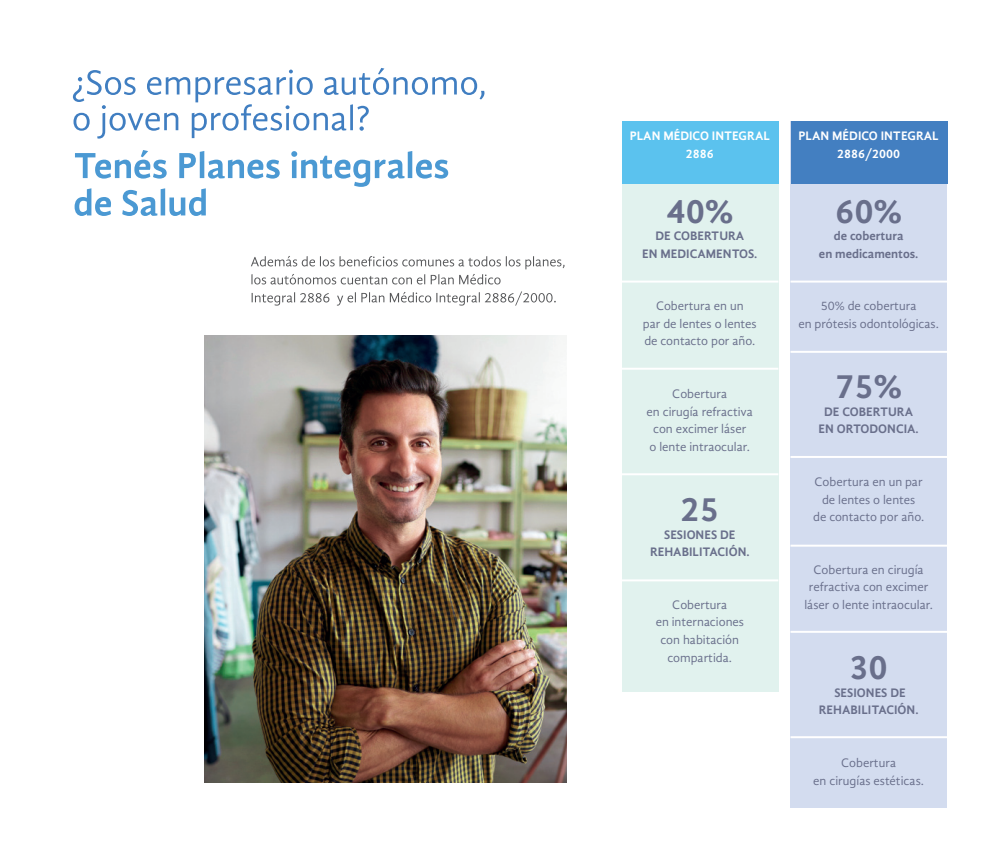
<style>
.page{position:relative;width:1008px;height:868px;background:#fff}
.page>*{position:absolute;margin:0;border:0;box-sizing:border-box;transform-origin:0 0}
.t1{font:700 35.1px "Gandhi Sans";color:#696f8b}
.t2{font:12.7px/17.6px "Gandhi Sans";color:#696f8b;text-align:center}
.t3{font:700 12.7px/17.6px "Gandhi Sans";color:#696f8b;text-align:center}
.t4{font:700 12.7px/17.6px "Gandhi Sans";color:#fff;text-align:center}
</style>
<div class="page">
<svg style="left:75px;top:150px;width:373px;height:66px"></svg>
<svg style="left:73px;top:68px;width:411px;height:70px"></svg>
<svg style="left:252px;top:291px;width:304px;height:14px"></svg>
<svg style="left:251px;top:256px;width:313px;height:28px"></svg>
<img style="left:204px;top:335px;width:362px;height:447px">
<div style="left:621px;top:121px;width:157px;height:570px;background:#e1f2ee"></div>
<div style="left:790px;top:121px;width:157px;height:686px;background:#d3dcef"></div>
<div style="left:621px;top:121px;width:157px;height:62px;background:#5bc2ee"></div>
<div style="left:790px;top:121px;width:157px;height:62px;background:#437fc1"></div>
<hr style="left:621px;top:280px;width:157px;height:2px;background:#fff">
<hr style="left:790px;top:280px;width:157px;height:2px;background:#fff">
<hr style="left:790px;top:351px;width:157px;height:2px;background:#fff">
<hr style="left:790px;top:456px;width:157px;height:2px;background:#fff">
<hr style="left:790px;top:544px;width:157px;height:2px;background:#fff">
<hr style="left:790px;top:630px;width:157px;height:2px;background:#fff">
<hr style="left:790px;top:736px;width:157px;height:2px;background:#fff">
<hr style="left:621px;top:367px;width:157px;height:2px;background:#fff">
<hr style="left:621px;top:473px;width:157px;height:2px;background:#fff">
<hr style="left:621px;top:579px;width:157px;height:2px;background:#fff">
<p class="t4" style="left:630px;top:127px;width:142px">PLAN MÉDICO INTEGRAL<br>2886</p>
<p class="t4" style="left:798px;top:127px;width:142px">PLAN MÉDICO INTEGRAL<br>2886/2000</p>
<h1 class="t1" style="left:666px;top:190px;width:68px">40%</h1>
<p class="t3" style="left:642px;top:227px;width:117px">DE COBERTURA<br>EN MEDICAMENTOS.</p>
<p class="t2" style="left:643px;top:297px;width:115px">Cobertura en un<br>par de lentes o lentes de contacto por año.</p>
<p class="t2" style="left:647px;top:385px;width:108px">Cobertura<br>en cirugía refractiva con excimer láser<br>o lente intraocular.</p>
<h1 class="t1" style="left:680px;top:489px;width:40px">25</h1>
<p class="t3" style="left:650px;top:525px;width:101px">SESIONES DE<br>REHABILITACIÓN.</p>
<p class="t2" style="left:656px;top:595px;width:90px">Cobertura<br>en internaciones con habitación compartida.</p>
<h1 class="t1" style="left:835px;top:190px;width:68px">60%</h1>
<p class="t3" style="left:819px;top:227px;width:101px">de cobertura<br>en medicamentos.</p>
<p class="t2" style="left:798px;top:297px;width:142px">50% de cobertura<br>en prótesis odontológicas.</p>
<h1 class="t1" style="left:835px;top:366px;width:68px">75%</h1>
<p class="t3" style="left:818px;top:402px;width:102px">DE COBERTURA<br>EN ORTODONCIA.</p>
<p class="t2" style="left:813px;top:473px;width:113px">Cobertura en un par de lentes o lentes<br>de contacto por año.</p>
<p class="t2" style="left:804px;top:560px;width:130px">Cobertura en cirugía refractiva con excimer láser o lente intraocular.</p>
<h1 class="t1" style="left:849px;top:647px;width:40px">30</h1>
<p class="t3" style="left:819px;top:683px;width:101px">SESIONES DE<br>REHABILITACIÓN.</p>
<p class="t2" style="left:813px;top:753px;width:112px">Cobertura<br>en cirugías estéticas.</p>
</div>
